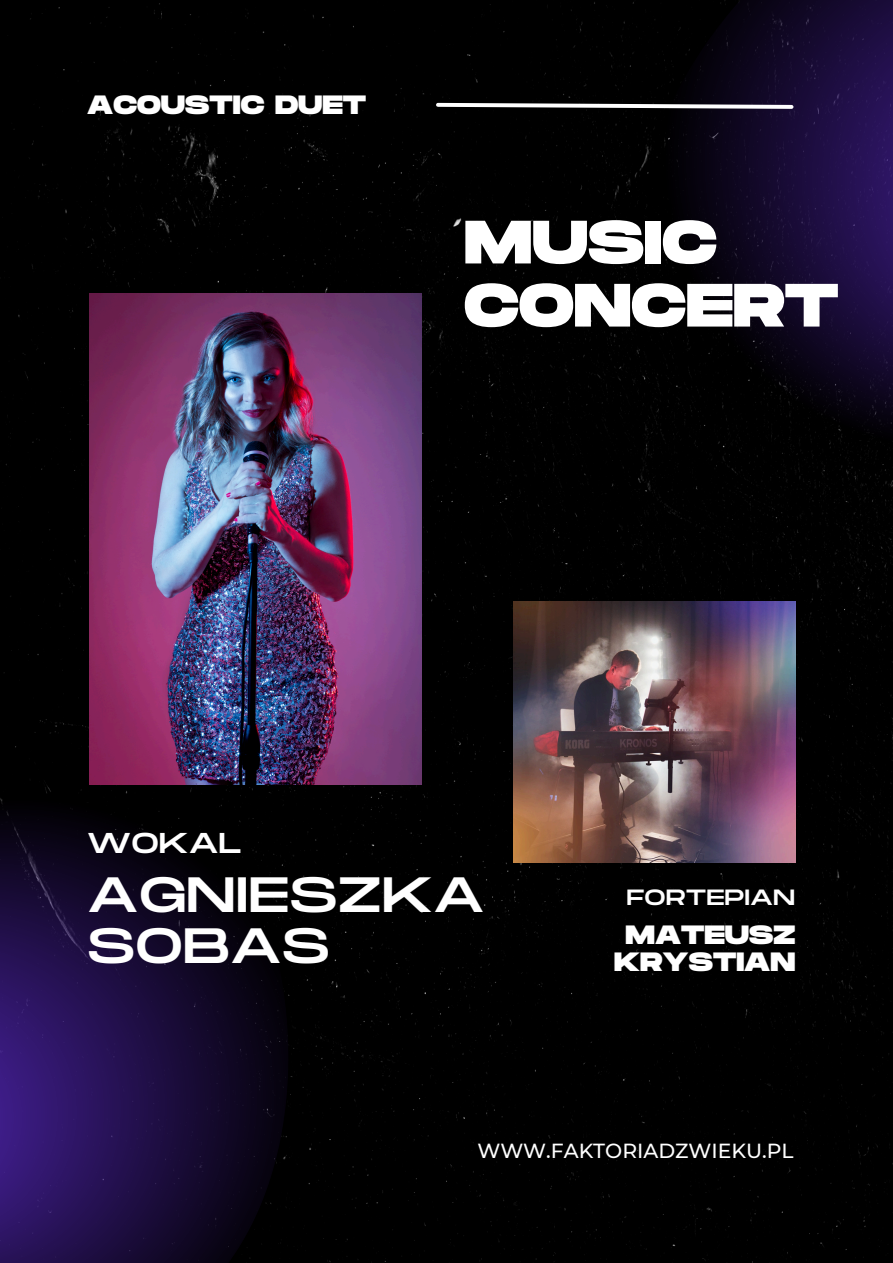
<style>
.page{position:relative;width:893px;height:1263px;background:#000}
.page>*{position:absolute;margin:0;border:0;box-sizing:border-box;transform-origin:0 0}
.t1{font:800 60.97px/63.1px "Monument Extended";color:#fff}
.t2{font:49.5px/51.2px "Monument Extended";color:#fff}
.t3{font:28.65px "Monument Extended";color:#fff}
.t4{font:800 26.47px/27.3px "Monument Extended";color:#fff;text-align:center}
.t5{font:22.05px "Monument Extended";color:#fff}
.t6{font:500 20.33px "Montserrat";color:#fff}
</style>
<div class="page">
<svg style="left:0;top:620px;width:351px;height:643px;background:#100724"></svg>
<img style="left:89px;top:293px;width:333px;height:492px">
<svg style="left:517px;top:0;width:376px;height:622px;background:#07030f"></svg>
<img style="left:513px;top:601px;width:282px;height:261px">
<svg style="left:434px;top:101px;width:361px;height:10px"></svg>
<p class="t4" style="left:87px;top:93px;width:280px">ACOUSTIC DUET</p>
<h2 class="t1" style="left:464px;top:214px;width:376px">MUSIC<br>CONCERT</h2>
<h1 class="t3" style="left:87px;top:827px;width:156px">WOKAL</h1>
<p class="t2" style="left:87px;top:872px;width:399px">AGNIESZKA<br>SOBAS</p>
<h3 class="t5" style="left:626px;top:885px;width:170px">FORTEPIAN</h3>
<h4 class="t4" style="left:614px;top:922px;width:183px">MATEUSZ<br>KRYSTIAN</h4>
<p class="t6" style="left:477px;top:1138px;width:317px">WWW.FAKTORIADZWIEKU.PL</p>
</div>
